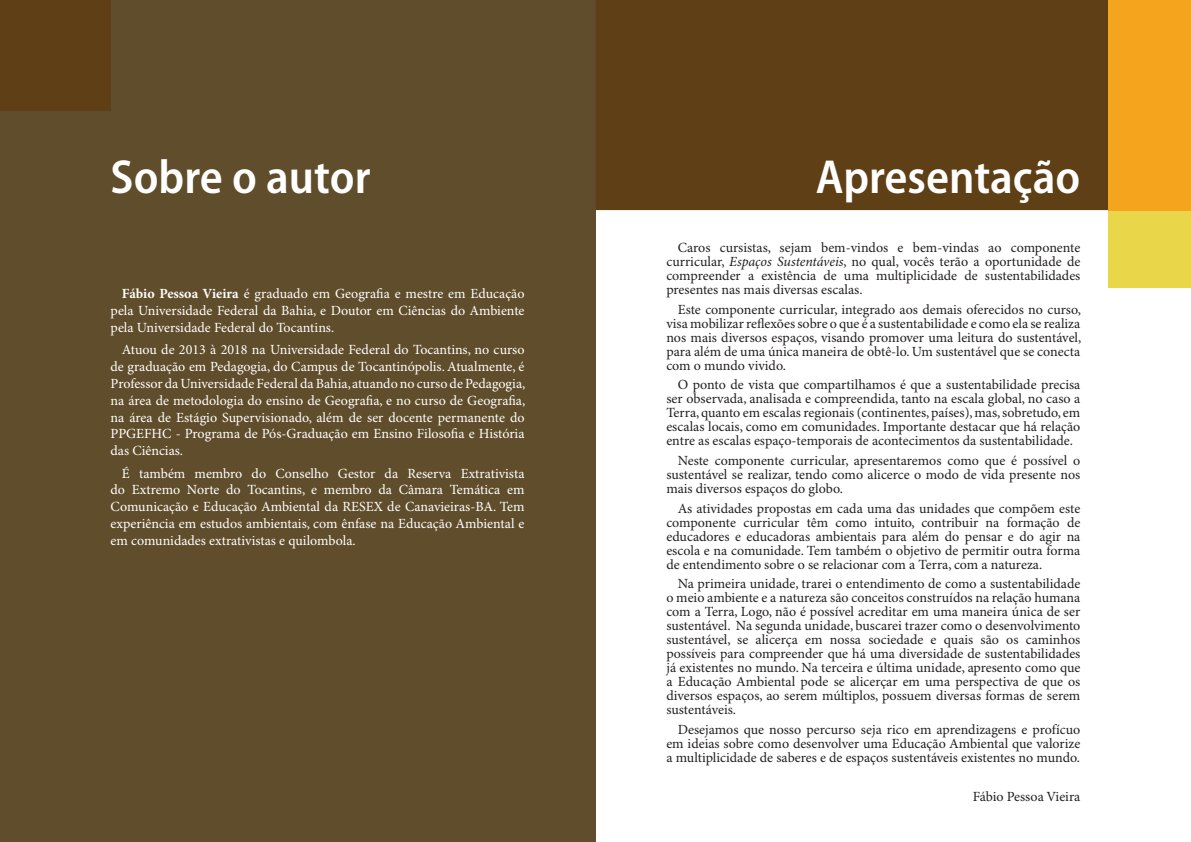
<style>
.page{position:relative;width:1191px;height:842px;background:#fff}
.page>*{position:absolute;margin:0;border:0;box-sizing:border-box;transform-origin:0 0}
.t1{font:600 semi-condensed 48px "Myriad Pro";color:#fff}
.t2{font:14px/14px "Minion Pro";color:#231f20;text-align:justify}
.t3{font:14px/16.8px "Minion Pro";color:#fff;text-align:justify}
.s1{font-weight:700}
.s2{font-style:italic}
</style>
<div class="page">
<div style="left:0;top:0;width:595px;height:842px;background:#5f4d2b"></div>
<div style="left:0;top:0;width:111px;height:111px;background:#5f3f15"></div>
<div style="left:596px;top:0;width:512px;height:210px;background:#5f3f15"></div>
<div style="left:1108px;top:210px;width:83px;height:78px;background:#e9d749"></div>
<div style="left:1108px;top:0;width:83px;height:210px;background:#f4a51d"></div>
<h1 class="t1" style="left:111px;top:151px;width:261px">Sobre o autor</h1>
<p class="t3" style="left:111px;top:286px;width:415px;text-indent:11px"><span class="s1">Fábio Pessoa Vieira</span> é graduado em Geografia e mestre em Educação pela Universidade Federal da Bahia, e Doutor em Ciências do Ambiente pela Universidade Federal do Tocantins.</p>
<p class="t3" style="left:111px;top:342px;width:416px;text-indent:11px">Atuou de 2013 à 2018 na Universidade Federal do Tocantins, no curso de graduação em Pedagogia, do Campus de Tocantinópolis. Atualmente, é Professor da Universidade Federal da Bahia, atuando no curso de Pedagogia, na área de metodologia do ensino de Geografia, e no curso de Geografia, na área de Estágio Supervisionado, além de ser docente permanente do PPGEFHC - Programa de Pós-Graduação em Ensino Filosofia e História das Ciências.</p>
<p class="t3" style="left:111px;top:465px;width:415px;text-indent:11px">É também membro do Conselho Gestor da Reserva Extrativista do Extremo Norte do Tocantins, e membro da Câmara Temática em Comunicação e Educação Ambiental da RESEX de Canavieiras-BA. Tem experiência em estudos ambientais, com ênfase na Educação Ambiental e em comunidades extrativistas e quilombola.</p>
<h1 class="t1" style="left:815px;top:151px;width:266px">Apresentação</h1>
<p class="t2" style="left:666px;top:241px;width:415px;text-indent:11px">Caros cursistas, sejam bem-vindos e bem-vindas ao componente curricular, <span class="s2">Espaços Sustentáveis</span>, no qual, vocês terão a oportunidade de compreender a existência de uma multiplicidade de sustentabilidades presentes nas mais diversas escalas.</p>
<p class="t2" style="left:666px;top:303px;width:416px;text-indent:11px">Este componente curricular, integrado aos demais oferecidos no curso, visa mobilizar reflexões sobre o que é a sustentabilidade e como ela se realiza nos mais diversos espaços, visando promover uma leitura do sustentável, para além de uma única maneira de obtê-lo. Um sustentável que se conecta com o mundo vivido.</p>
<p class="t2" style="left:666px;top:378px;width:415px;text-indent:11px">O ponto de vista que compartilhamos é que a sustentabilidade precisa ser observada, analisada e compreendida, tanto na escala global, no caso a Terra, quanto em escalas regionais (continentes, países), mas, sobretudo, em escalas locais, como em comunidades. Importante destacar que há relação entre as escalas espaço-temporais de acontecimentos da sustentabilidade.</p>
<p class="t2" style="left:666px;top:454px;width:415px;text-indent:11px">Neste componente curricular, apresentaremos como que é possível o sustentável se realizar, tendo como alicerce o modo de vida presente nos mais diversos espaços do globo.</p>
<p class="t2" style="left:666px;top:502px;width:415px;text-indent:11px">As atividades propostas em cada uma das unidades que compõem este componente curricular têm como intuito, contribuir na formação de educadores e educadoras ambientais para além do pensar e do agir na escola e na comunidade. Tem também o objetivo de permitir outra forma de entendimento sobre o se relacionar com a Terra, com a natureza.</p>
<p class="t2" style="left:666px;top:577px;width:415px;text-indent:11px">Na primeira unidade, trarei o entendimento de como a sustentabilidade o meio ambiente e a natureza são conceitos construídos na relação humana com a Terra, Logo, não é possível acreditar em uma maneira única de ser sustentável. Na segunda unidade, buscarei trazer como o desenvolvimento sustentável, se alicerça em nossa sociedade e quais são os caminhos possíveis para compreender que há uma diversidade de sustentabilidades já existentes no mundo. Na terceira e última unidade, apresento como que a Educação Ambiental pode se alicerçar em uma perspectiva de que os diversos espaços, ao serem múltiplos, possuem diversas formas de serem sustentáveis.</p>
<p class="t2" style="left:666px;top:723px;width:415px;text-indent:11px">Desejamos que nosso percurso seja rico em aprendizagens e profícuo em ideias sobre como desenvolver uma Educação Ambiental que valorize a multiplicidade de saberes e de espaços sustentáveis existentes no mundo.</p>
<p class="t2" style="left:972px;top:790px;width:109px">Fábio Pessoa Vieira</p>
</div>
